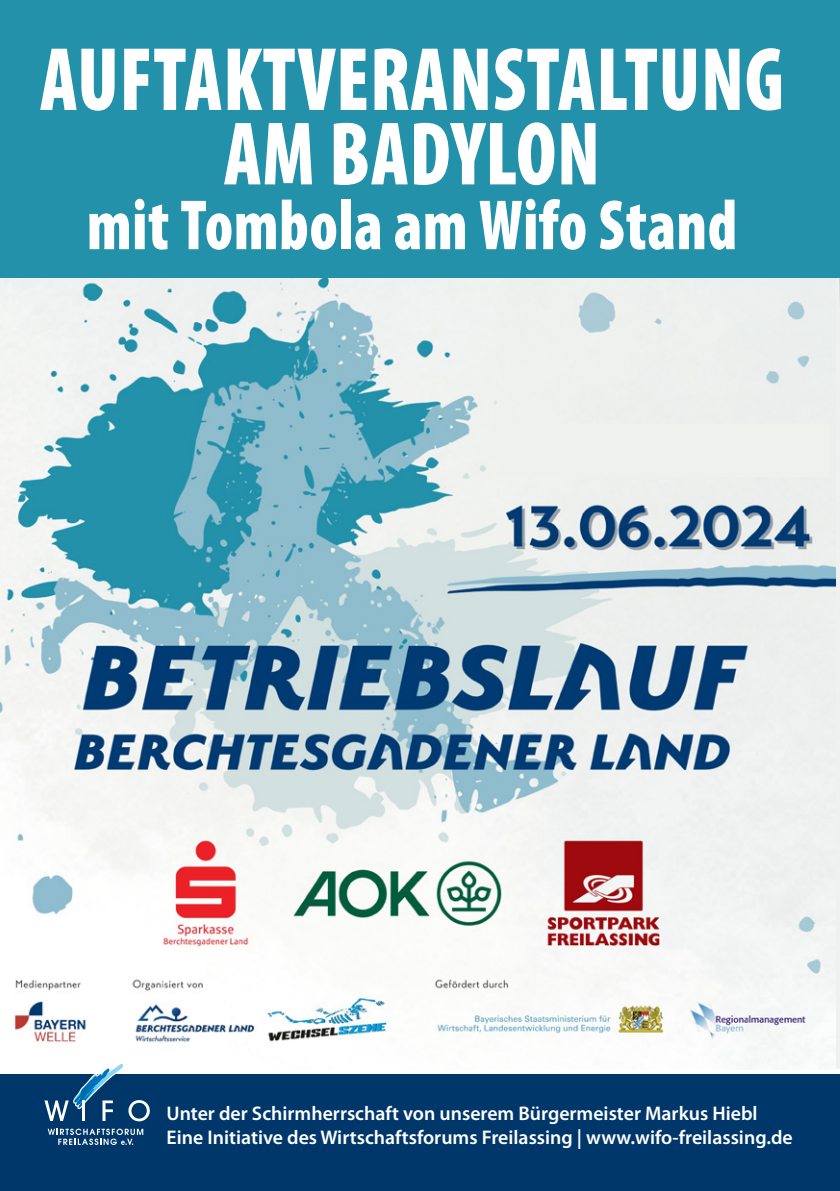
<style>
.page{position:relative;width:840px;height:1191px;background:#fff}
.page>*{position:absolute;margin:0;border:0;box-sizing:border-box;transform-origin:0 0}
.t1{font:900 condensed 91px/74.4px "Myriad Pro";letter-spacing:.01em;color:#fff;text-align:center;scale:.88 1}
.t2{font:900 condensed 71.6px "Myriad Pro";letter-spacing:.01em;color:#fff;scale:.88 1}
.t3{font:600 19.8px/23.8px "Myriad Pro";color:#fff}
</style>
<div class="page">
<img style="left:0;top:277px;width:834px;height:789px">
<div style="left:0;top:1074px;width:839px;height:117px;background:#00376b"></div>
<hr style="left:838px;top:100px;width:1px;height:211px;background:#00376b">
<svg style="left:839px;top:925px;width:1px;height:144px"></svg>
<svg style="left:44px;top:1057px;width:106px;height:64px"></svg>
<svg style="left:48px;top:1128px;width:95px;height:17px"></svg>
<div style="left:0;top:0;width:839px;height:277px;background:#2391aa"></div>
<div style="left:497px;top:424px;width:332px;height:53px;background:#eff1ee"></div>
<h1 class="t1" style="left:40px;top:44px;width:846px">AUFTAKTVERANSTALTUNG<br>AM BADYLON</h1>
<h2 class="t2" style="left:87px;top:185px;width:740px">mit Tombola am Wifo Stand</h2>
<p class="t3" style="left:166px;top:1102px;width:627px">Unter der Schirmherrschaft von unserem Bürgermeister Markus Hiebl<br>Eine Initiative des Wirtschaftsforums Freilassing | www.wifo-freilassing.de</p>
</div>
